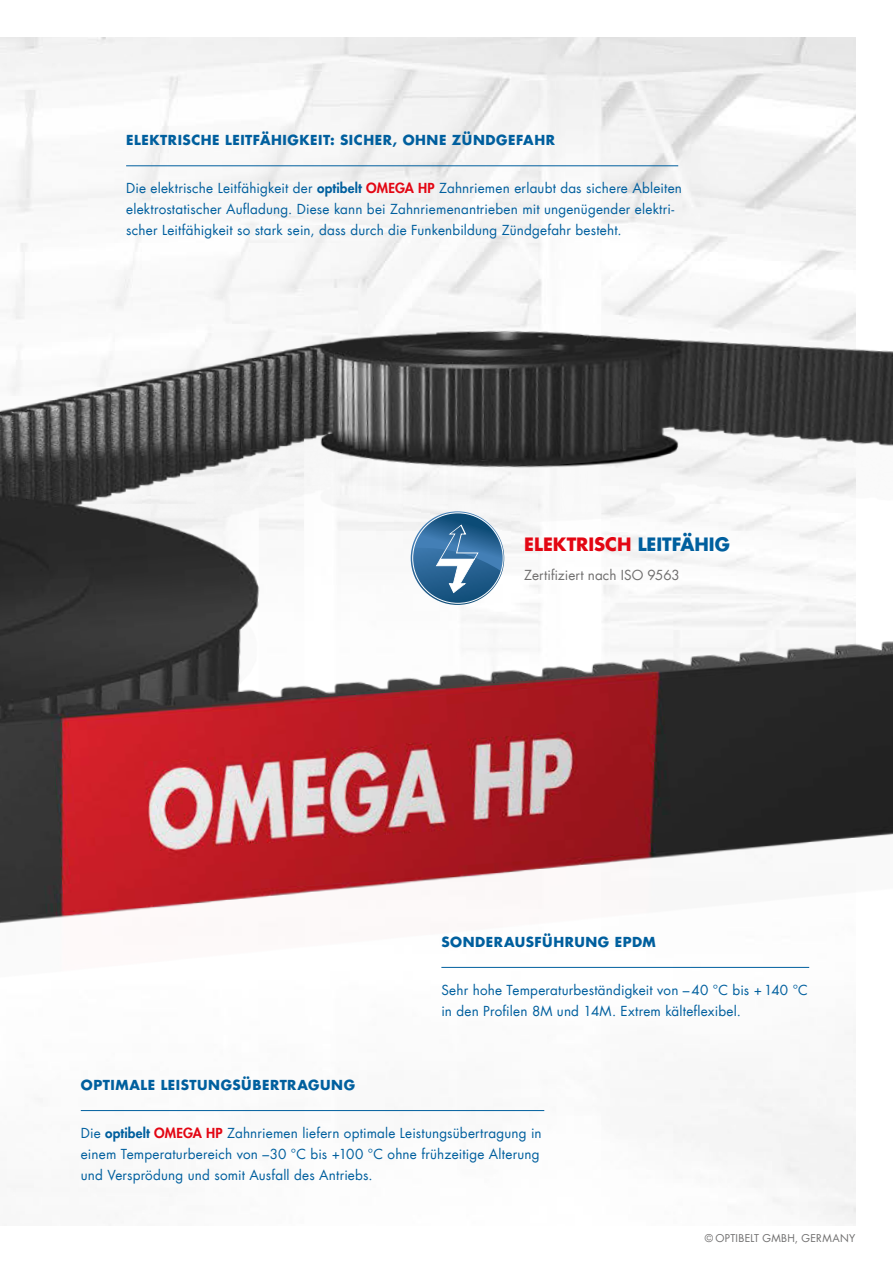
<style>
.page{position:relative;width:893px;height:1263px;background:#fff}
.page>*{position:absolute;margin:0;border:0;box-sizing:border-box;transform-origin:0 0}
.t1{font:700 18px "Futura Com";letter-spacing:-.005em;color:#e30613}
.t2{font:13.5px/21px "Futura Com";letter-spacing:.015em;color:#005f9e}
.t3{font:700 13.5px "Futura Com";letter-spacing:.04em;color:#005f9e}
.t4{font:13.5px "Futura Com";letter-spacing:.005em;color:#706f6f}
.t5{font:10.5px "Futura Com";letter-spacing:.025em;color:#706f6f}
.s1{font-weight:800}
.s2{font-weight:800;color:#e30613}
.s3{color:#005f9e}
</style>
<div class="page">
<img style="left:0;top:37px;width:893px;height:1162px">
<hr style="left:81px;top:1110px;width:463px;height:1px;background:#005f9e">
<hr style="left:126px;top:165px;width:552px;height:1px;background:#005f9e">
<svg style="left:411px;top:511px;width:93px;height:94px"></svg>
<svg style="left:412px;top:513px;width:96px;height:81px"></svg>
<hr style="left:441px;top:967px;width:368px;height:1px;background:#005f9e">
<p class="t3" style="left:126px;top:130px;width:430px">ELEKTRISCHE LEITFÄHIGKEIT: SICHER, OHNE ZÜNDGEFAHR</p>
<p class="t2" style="left:126px;top:177px;width:557px">Die elektrische Leitfähigkeit der <span class="s1">optibelt</span> <span class="s2">OMEGA HP</span> Zahnriemen erlaubt das sichere Ableiten elektrostatischer Aufladung. Diese kann bei Zahnriemenantrieben mit ungenügender elektri&shy;scher Leitfähigkeit so stark sein, dass durch die Funkenbildung Zündgefahr besteht.</p>
<h1 class="t1" style="left:524px;top:530px;width:207px">ELEKTRISCH <span class="s3">LEITFÄHIG</span></h1>
<p class="t4" style="left:524px;top:566px;width:157px">Zertifiziert nach ISO 9563</p>
<p class="t3" style="left:441px;top:931px;width:216px">SONDERAUSFÜHRUNG EPDM</p>
<p class="t2" style="left:441px;top:979px;width:368px">Sehr hohe Temperaturbeständigkeit von –40 °C bis +140 °C in den Profilen 8M und 14M. Extrem kälteflexibel.</p>
<p class="t3" style="left:81px;top:1074px;width:276px">OPTIMALE LEISTUNGSÜBERTRAGUNG</p>
<p class="t2" style="left:81px;top:1122px;width:462px">Die <span class="s1">optibelt</span> <span class="s2">OMEGA HP</span> Zahnriemen liefern optimale Leistungsübertragung in einem Temperaturbereich von –30 °C bis +100 °C ohne frühzeitige Alterung und Versprödung und somit Ausfall des Antriebs.</p>
<p class="t5" style="left:705px;top:1231px;width:152px">© OPTIBELT GMBH, GERMANY</p>
</div>
